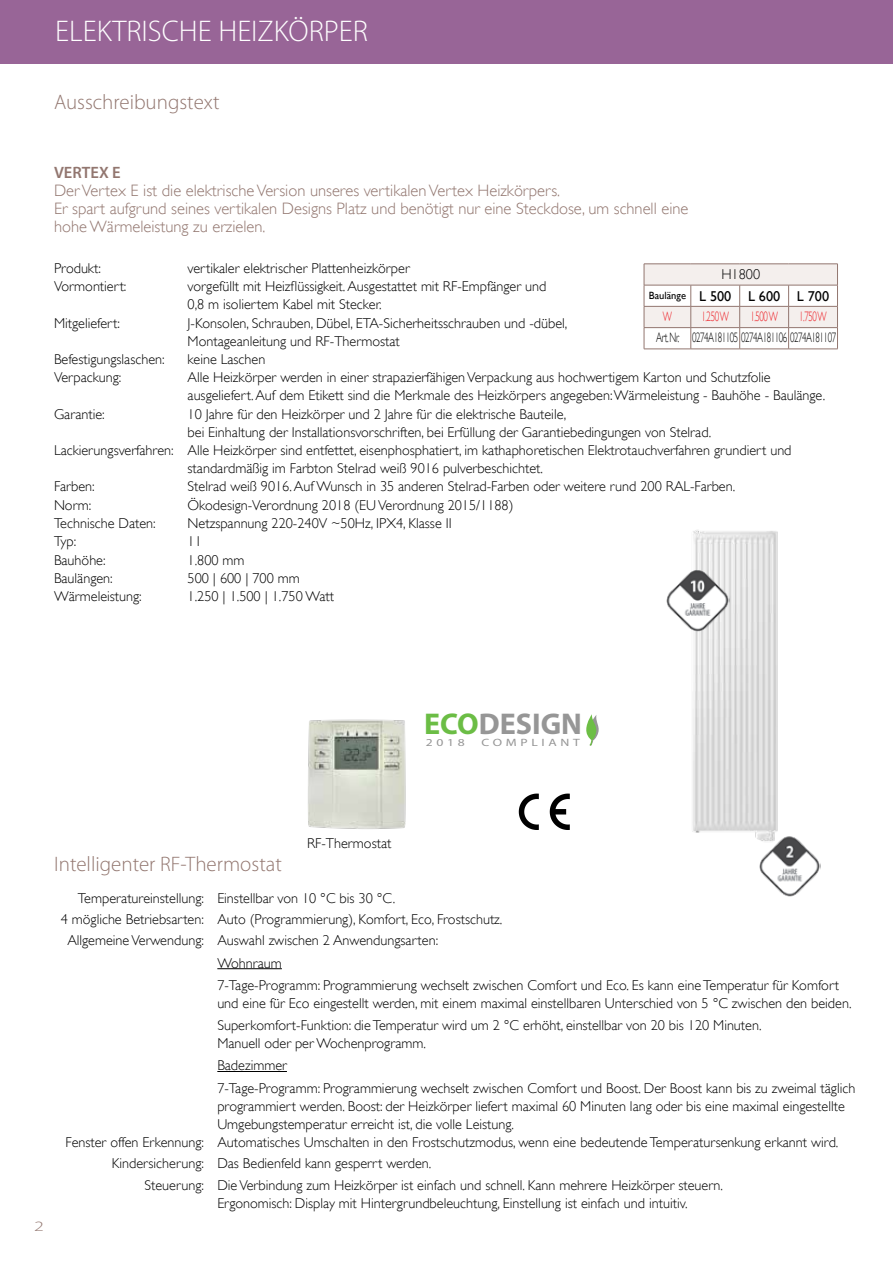
<style>
.page{position:relative;width:893px;height:1263px;background:#fff}
.page>*{position:absolute;margin:0;border:0;box-sizing:border-box;transform-origin:0 0}
.t1{font:700 30.15px "Myriad Pro";color:#969696}
.t2{font:300 30px "Myriad Pro";color:#fff}
.t3{font:300 21px "Myriad Pro";color:#92766f}
.t4{font:300 16.5px/18px "Gill Sans";color:#92766f}
.t5{font:600 16.5px "Myriad Pro";color:#92766f}
.t6{font:300 14.25px/18px "Gill Sans";color:#000}
.t7{font:14.25px/21.3px "Gill Sans";color:#000;text-align:center}
.t8{font:300 14.25px "Myriad Pro";color:#92766f;scale:1.4 1}
.t9{font:300 13.65px "Gill Sans";letter-spacing:-.05em;color:#000;scale:.65 1}
.t10{font:300 13.65px "Gill Sans";letter-spacing:-.05em;color:#ed1d24;scale:.65 1}
.t11{font:10.65px "Myriad Pro";letter-spacing:.27em;color:#969696;scale:1.28 1}
.s1{font-weight:300}
.s2{font-size:10.5px}
.s3{color:#6bbd45}
</style>
<div class="page">
<svg style="left:586px;top:714px;width:13px;height:32px"></svg>
<svg style="left:550px;top:793px;width:20px;height:37px"></svg>
<svg style="left:519px;top:793px;width:20px;height:37px"></svg>
<svg style="left:644px;top:264px;width:194px;height:85px"></svg>
<hr style="left:644px;top:349px;width:47px;height:1px;background:#92766f">
<hr style="left:691px;top:349px;width:49px;height:1px;background:#92766f">
<hr style="left:740px;top:349px;width:49px;height:1px;background:#92766f">
<hr style="left:789px;top:349px;width:49px;height:1px;background:#92766f">
<img style="left:308px;top:719px;width:98px;height:110px">
<img style="left:692px;top:530px;width:86px;height:310px">
<hr style="left:217px;top:968px;width:65px;height:1px;background:#000">
<hr style="left:217px;top:1071px;width:70px;height:1px;background:#000">
<div style="left:0;top:0;width:893px;height:64px;background:#986597"></div>
<img style="left:666px;top:569px;width:64px;height:64px">
<img style="left:759px;top:835px;width:62px;height:62px">
<h2 class="t2" style="left:55px;top:13px;width:314px">ELEKTRISCHE HEIZKÖRPER</h2>
<h3 class="t3" style="left:54px;top:90px;width:167px">Ausschreibungstext</h3>
<p class="t5" style="left:54px;top:162px;width:68px">VERTEX E</p>
<p class="t4" style="left:54px;top:182px;width:636px">Der Vertex E ist die elektrische Version unseres vertikalen Vertex Heizkörpers.<br>Er spart aufgrund seines vertikalen Designs Platz und benötigt nur eine Steckdose, um schnell eine hohe Wärmeleistung zu erzielen.</p>
<p class="t6" style="left:54px;top:259px;width:48px">Produkt:</p>
<p class="t6" style="left:188px;top:259px;width:224px">vertikaler elektrischer Plattenheizkörper</p>
<p class="t6" style="left:54px;top:277px;width:74px">Vormontiert:</p>
<p class="t6" style="left:188px;top:277px;width:360px">vorgefüllt mit Heizflüssigkeit. Ausgestattet mit RF-Empfänger und<br>0,8 m isoliertem Kabel mit Stecker.</p>
<p class="t6" style="left:54px;top:314px;width:67px">Mitgeliefert:</p>
<p class="t6" style="left:188px;top:314px;width:381px">J-Konsolen, Schrauben, Dübel, ETA-Sicherheitsschrauben und -dübel,<br>Montageanleitung und RF-Thermostat</p>
<p class="t6" style="left:54px;top:350px;width:112px">Befestigungslaschen:</p>
<p class="t6" style="left:188px;top:350px;width:79px">keine Laschen</p>
<p class="t6" style="left:54px;top:368px;width:69px">Verpackung:</p>
<p class="t6" style="left:188px;top:368px;width:639px">Alle Heizkörper werden in einer strapazierfähigen Verpackung aus hochwertigem Karton und Schutzfolie ausgeliefert. Auf dem Etikett sind die Merkmale des Heizkörpers angegeben: Wärmeleistung - Bauhöhe - Baulänge.</p>
<p class="t6" style="left:54px;top:405px;width:52px">Garantie:</p>
<p class="t6" style="left:188px;top:405px;width:380px">10 Jahre für den Heizkörper und 2 Jahre für die elektrische Bauteile,</p>
<p class="t6" style="left:188px;top:423px;width:525px">bei Einhaltung der Installationsvorschriften, bei Erfüllung der Garantiebedingungen von Stelrad.</p>
<p class="t6" style="left:54px;top:441px;width:739px">Lackierungsverfahren: Alle Heizkörper sind entfettet, eisenphosphatiert, im kathaphoretischen Elektrotauchverfahren grundiert und</p>
<p class="t6" style="left:188px;top:459px;width:357px">standardmäßig im Farbton Stelrad weiß 9016 pulverbeschichtet.</p>
<p class="t6" style="left:54px;top:477px;width:42px">Farben:</p>
<p class="t6" style="left:188px;top:477px;width:549px">Stelrad weiß 9016. Auf Wunsch in 35 anderen Stelrad-Farben oder weitere rund 200 RAL-Farben.</p>
<p class="t6" style="left:54px;top:496px;width:39px">Norm:</p>
<p class="t6" style="left:188px;top:496px;width:327px">Ökodesign-Verordnung 2018 (EU Verordnung 2015/1188)</p>
<p class="t6" style="left:54px;top:514px;width:103px">Technische Daten:</p>
<p class="t6" style="left:188px;top:514px;width:266px">Netzspannung 220-240V ~50Hz, IPX4, Klasse II</p>
<p class="t6" style="left:54px;top:532px;width:24px">Typ:</p>
<p class="t6" style="left:188px;top:532px;width:16px">11</p>
<p class="t6" style="left:54px;top:551px;width:53px">Bauhöhe:</p>
<p class="t6" style="left:188px;top:551px;width:58px">1.800 mm</p>
<p class="t6" style="left:54px;top:569px;width:60px">Baulängen:</p>
<p class="t6" style="left:188px;top:569px;width:114px">500 | 600 | 700 mm</p>
<p class="t6" style="left:54px;top:588px;width:89px">Wärmeleistung:</p>
<p class="t6" style="left:188px;top:588px;width:148px">1.250 | 1.500 | 1.750 Watt</p>
<p class="t7" style="left:649px;top:264px;width:182px"><span class="s1">H 1800<br></span><span class="s2">Baulänge</span> L 500 L 600 L 700</p>
<p class="t10" style="left:663px;top:308px;width:16px">W</p>
<p class="t10" style="left:701px;top:308px;width:44px">1.250 W</p>
<p class="t10" style="left:750px;top:308px;width:44px">1.500 W</p>
<p class="t10" style="left:799px;top:308px;width:44px">1.750 W</p>
<p class="t9" style="left:656px;top:329px;width:278px">Art. Nr. 0274A181105 0274A181106 0274A181107</p>
<h1 class="t1" style="left:424px;top:705px;width:159px"><span class="s3">ECO</span>DESIGN</h1>
<p class="t11" style="left:426px;top:735px;width:32px">2018</p>
<p class="t11" style="left:482px;top:735px;width:78px">COMPLIANT</p>
<p class="t8" style="left:34px;top:1218px;width:8px">2</p>
<p class="t6" style="left:307px;top:834px;width:86px">RF-Thermostat</p>
<h3 class="t3" style="left:54px;top:851px;width:229px">Intelligenter RF-Thermostat</h3>
<p class="t6" style="left:78px;top:889px;width:319px">Temperatureinstellung: Einstellbar von 10 °C bis 30 °C.</p>
<p class="t6" style="left:61px;top:910px;width:443px">4 mögliche Betriebsarten: Auto (Programmierung), Komfort, Eco, Frostschutz.</p>
<p class="t6" style="left:67px;top:931px;width:372px">Allgemeine Verwendung: Auswahl zwischen 2 Anwendungsarten:</p>
<p class="t6" style="left:217px;top:954px;width:66px">Wohnraum</p>
<p class="t6" style="left:217px;top:976px;width:623px">7-Tage-Programm: Programmierung wechselt zwischen Comfort und Eco. Es kann eine Temperatur für Komfort</p>
<p class="t6" style="left:217px;top:992px;width:636px;line-height:22.2px">und eine für Eco eingestellt werden, mit einem maximal einstellbaren Unterschied von 5 °C zwischen den beiden.<br>Superkomfort-Funktion: die Temperatur wird um 2 °C erhöht, einstellbar von 20 bis 120 Minuten.</p>
<p class="t6" style="left:217px;top:1032px;width:639px;line-height:22.2px">Manuell oder per Wochenprogramm.<br>Badezimmer<br>7-Tage-Programm: Programmierung wechselt zwischen Comfort und Boost. Der Boost kann bis zu zweimal täglich</p>
<p class="t6" style="left:217px;top:1097px;width:629px">programmiert werden. Boost: der Heizkörper liefert maximal 60 Minuten lang oder bis eine maximal eingestellte</p>
<p class="t6" style="left:217px;top:1115px;width:298px">Umgebungstemperatur erreicht ist, die volle Leistung.</p>
<p class="t6" style="left:65px;top:1133px;width:774px">Fenster offen Erkennung: Automatisches Umschalten in den Frostschutzmodus, wenn eine bedeutende Temperatursenkung erkannt wird.</p>
<p class="t6" style="left:144px;top:1153px;width:580px;line-height:21.3px;text-indent:-32px">Kindersicherung: Das Bedienfeld kann gesperrt werden.<br>Steuerung: Die Verbindung zum Heizkörper ist einfach und schnell. Kann mehrere Heizkörper steuern.</p>
<p class="t6" style="left:217px;top:1194px;width:472px">Ergonomisch: Display mit Hintergrundbeleuchtung, Einstellung ist einfach und intuitiv.</p>
</div>
